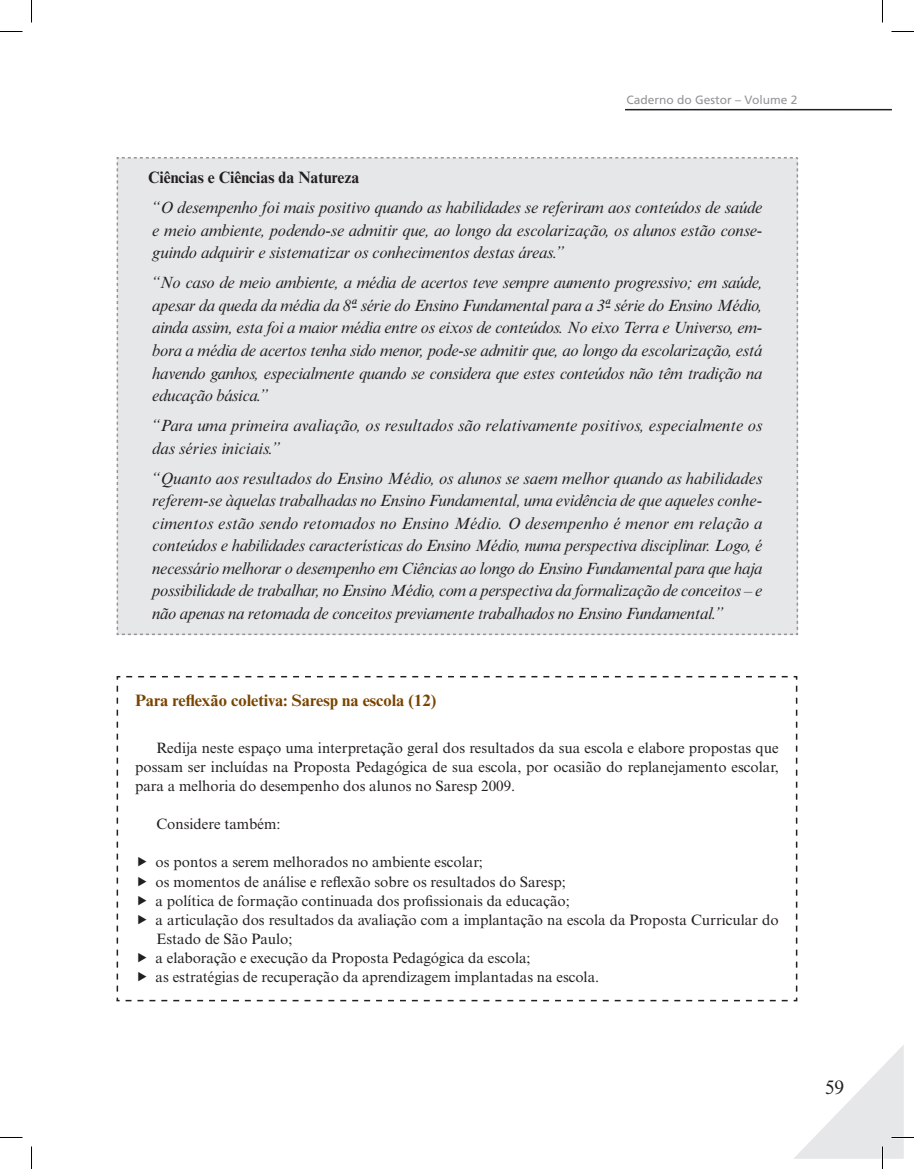
<style>
.page{position:relative;width:914px;height:1169px;background:#fff}
.page>*{position:absolute;margin:0;border:0;box-sizing:border-box;transform-origin:0 0}
.t1{font:19.5px "Times New Roman MT Std";color:#231f20}
.t2{font:italic 16.5px/22.5px "Times New Roman MT Std";letter-spacing:-.01em;color:#231f20;text-align:justify}
.t3{font:700 16.5px "Times New Roman MT Std";color:#794400}
.t4{font:700 16.5px "Times New Roman MT Std";color:#231f20;scale:.96 1}
.t5{font:15px/19.2px "Times New Roman MT Std";color:#231f20;text-align:justify}
.t6{font:12px "Frutiger LT Std";color:#939598}
</style>
<div class="page">
<hr style="left:625px;top:109px;width:266px;height:1px;background:#231f20">
<div style="left:116px;top:157px;width:682px;height:479px;background:#e6e7e9"></div>
<svg style="left:116px;top:675px;width:682px;height:327px"></svg>
<svg style="left:0;top:31px;width:22px;height:1px"></svg>
<svg style="left:891px;top:31px;width:22px;height:1px"></svg>
<svg style="left:0;top:1137px;width:22px;height:1px"></svg>
<svg style="left:31px;top:0;width:1px;height:23px"></svg>
<svg style="left:31px;top:1146px;width:1px;height:23px"></svg>
<svg style="left:882px;top:0;width:1px;height:23px"></svg>
<svg style="left:794px;top:1045px;width:119px;height:124px"></svg>
<svg style="left:138px;top:857px;width:8px;height:9px"></svg>
<svg style="left:138px;top:876px;width:8px;height:9px"></svg>
<svg style="left:138px;top:895px;width:8px;height:10px"></svg>
<svg style="left:138px;top:914px;width:8px;height:10px"></svg>
<svg style="left:138px;top:952px;width:8px;height:10px"></svg>
<svg style="left:138px;top:972px;width:8px;height:9px"></svg>
<p class="t6" style="left:626px;top:93px;width:172px">Caderno do Gestor – Volume 2</p>
<p class="t4" style="left:148px;top:167px;width:221px">Ciências e Ciências da Natureza</p>
<p class="t2" style="left:152px;top:196px;width:611px">“O desempenho foi mais positivo quando as habilidades se referiram aos conteúdos de saúde e meio ambiente, podendo-se admitir que, ao longo da escolarização, os alunos estão conse&shy;guindo adquirir e sistematizar os conhecimentos destas áreas.”</p>
<p class="t2" style="left:152px;top:272px;width:611px">“No caso de meio ambiente, a média de acertos teve sempre aumento progressivo; em saúde, apesar da queda da média da 8ª- série do Ensino Fundamental para a 3ª- série do Ensino Médio, ainda assim, esta foi a maior média entre os eixos de conteúdos. No eixo Terra e Universo, em&shy;bora a média de acertos tenha sido menor, pode-se admitir que, ao longo da escolarização, está havendo ganhos, especialmente quando se considera que estes conteúdos não têm tradição na educação básica.”</p>
<p class="t2" style="left:152px;top:414px;width:611px">“Para uma primeira avaliação, os resultados são relativamente positivos, especialmente os das séries iniciais.”</p>
<p class="t2" style="left:152px;top:467px;width:611px">“Quanto aos resultados do Ensino Médio, os alunos se saem melhor quando as habilidades referem-se àquelas trabalhadas no Ensino Fundamental, uma evidência de que aqueles conhe&shy;cimentos estão sendo retomados no Ensino Médio. O desempenho é menor em relação a conteúdos e habilidades características do Ensino Médio, numa perspectiva disciplinar. Logo, é necessário melhorar o desempenho em Ciências ao longo do Ensino Fundamental para que haja possibilidade de trabalhar, no Ensino Médio, com a perspectiva da formalização de conceitos – e não apenas na retomada de conceitos previamente trabalhados no Ensino Fundamental.”</p>
<p class="t3" style="left:135px;top:690px;width:302px">Para reflexão coletiva: Saresp na escola (12)</p>
<p class="t5" style="left:135px;top:738px;width:645px;text-indent:21px">Redija neste espaço uma interpretação geral dos resultados da sua escola e elabore propostas que possam ser incluídas na Proposta Pedagógica de sua escola, por ocasião do replanejamento escolar, para a melhoria do desempenho dos alunos no Saresp 2009.</p>
<p class="t5" style="left:156px;top:814px;width:126px">Considere também:</p>
<p class="t5" style="left:156px;top:852px;width:624px;text-align:left">os pontos a serem melhorados no ambiente escolar;<br>os momentos de análise e reflexão sobre os resultados do Saresp;<br>a política de formação continuada dos profissionais da educação;<br>a articulação dos resultados da avaliação com a implantação na escola da Proposta Curricular do Estado de São Paulo;<br>a elaboração e execução da Proposta Pedagógica da escola;<br>as estratégias de recuperação da aprendizagem implantadas na escola.</p>
<p class="t1" style="left:824px;top:1076px;width:21px">59</p>
</div>
